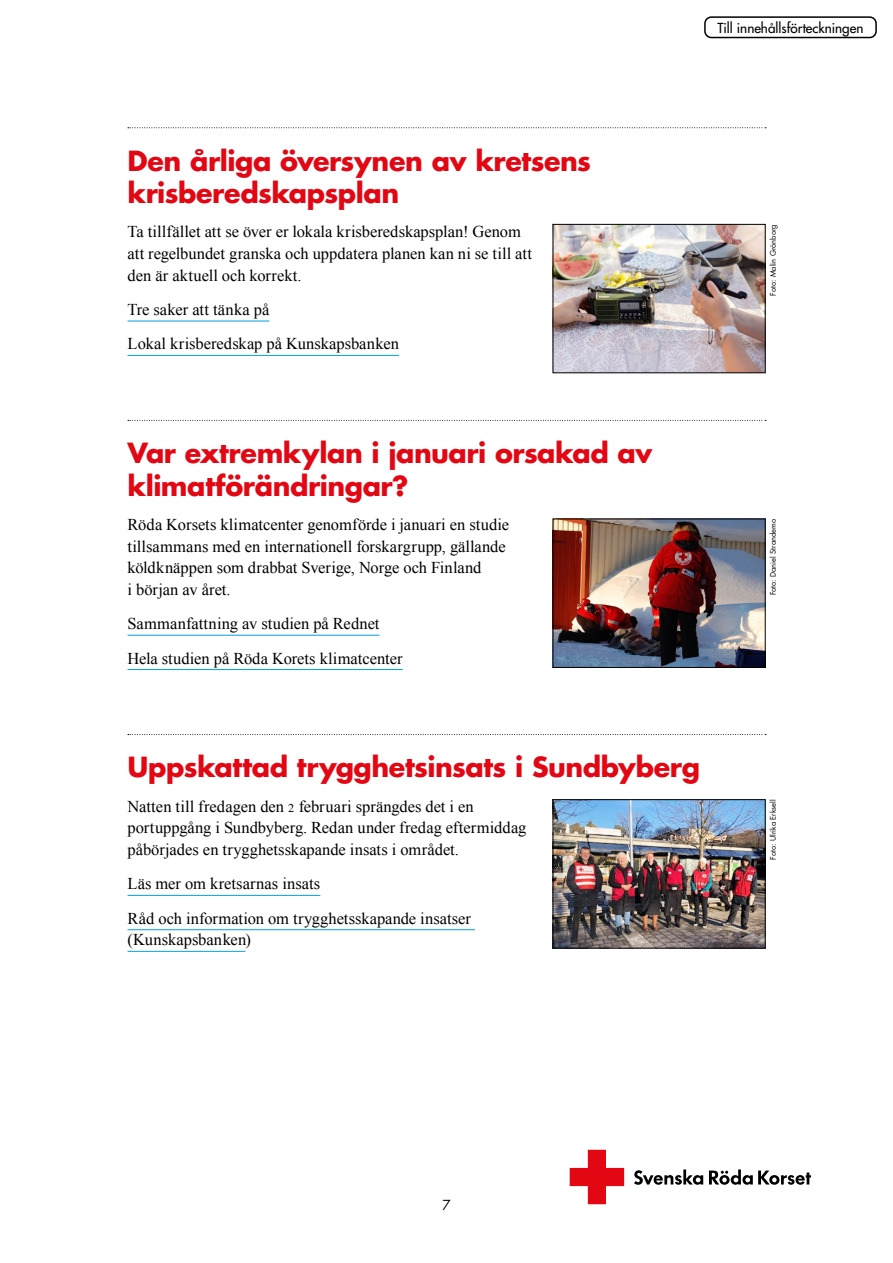
<style>
.page{position:relative;width:893px;height:1263px;background:#fff}
.page>*{position:absolute;margin:0;border:0;box-sizing:border-box;transform-origin:0 0}
.t1{font:700 27px/32.4px "Futura Std";letter-spacing:-.015em;color:#e30613}
.t2{font:16.5px/21.6px "Times New Roman";color:#000}
.t3{font:500 13.5px "Futura Std";color:#000}
.t4{font:13.5px "Futura Std";color:#000}
.t5{font:7.5px "Futura Std";color:#000}
.s1{font-family:"Tymes Little Caps";font-size:17.25px}
</style>
<div class="page">
<svg style="left:570px;top:1150px;width:54px;height:54px"></svg>
<svg style="left:709px;top:1169px;width:102px;height:16px"></svg>
<svg style="left:634px;top:1169px;width:69px;height:16px"></svg>
<svg style="left:128px;top:127px;width:638px;height:1px"></svg>
<hr style="left:128px;top:321px;width:141px;height:1px;background:#009fe3">
<hr style="left:128px;top:355px;width:271px;height:1px;background:#009fe3">
<svg style="left:128px;top:420px;width:638px;height:1px"></svg>
<hr style="left:128px;top:635px;width:252px;height:1px;background:#009fe3">
<hr style="left:128px;top:669px;width:275px;height:1px;background:#009fe3">
<svg style="left:128px;top:734px;width:638px;height:1px"></svg>
<hr style="left:128px;top:895px;width:192px;height:1px;background:#009fe3">
<hr style="left:128px;top:929px;width:347px;height:1px;background:#009fe3">
<hr style="left:128px;top:951px;width:117px;height:1px;background:#009fe3">
<div style="left:704px;top:16px;width:173px;height:22px;border:2px solid #000;border-radius:6px"></div>
<img style="left:555px;top:521px;width:208px;height:145px">
<div style="left:553px;top:519px;width:212px;height:149px;border:1px solid #000"></div>
<img style="left:555px;top:801px;width:208px;height:145px">
<div style="left:553px;top:799px;width:212px;height:149px;border:1px solid #000"></div>
<img style="left:555px;top:226px;width:208px;height:145px">
<div style="left:553px;top:224px;width:212px;height:149px;border:1px solid #000"></div>
<p class="t3" style="left:718px;top:19px;width:147px">Till innehållsförteckningen</p>
<h1 class="t1" style="left:128px;top:144px;width:465px">Den årliga översynen av kretsens krisberedskapsplan</h1>
<p class="t2" style="left:128px;top:221px;width:406px">Ta tillfället att se över er lokala krisberedskapsplan! Genom att regelbundet granska och uppdatera planen kan ni se till att den är aktuell och korrekt.</p>
<p class="t2" style="left:128px;top:292px;width:273px;line-height:34.3px">Tre saker att tänka på<br>Lokal krisberedskap på Kunskapsbanken</p>
<h1 class="t1" style="left:128px;top:437px;width:526px">Var extremkylan i januari orsakad av klimatförändringar?</h1>
<p class="t2" style="left:128px;top:513px;width:383px">Röda Korsets klimatcenter genomförde i januari en studie tillsammans med en internationell forskargrupp, gällande köldknäppen som drabbat Sverige, Norge och Finland<br>i början av året.</p>
<p class="t2" style="left:128px;top:606px;width:277px;line-height:34.3px">Sammanfattning av studien på Rednet<br>Hela studien på Röda Korets klimatcenter</p>
<h1 class="t1" style="left:128px;top:751px;width:574px">Uppskattad trygghetsinsats i Sundbyberg</h1>
<p class="t2" style="left:128px;top:795px;width:400px">Natten till fredagen den <span class="s1">2</span> februari sprängdes det i en portuppgång i Sundbyberg. Redan under fredag eftermiddag påbörjades en trygghetsskapande insats i området.</p>
<p class="t2" style="left:128px;top:866px;width:345px;line-height:34.3px">Läs mer om kretsarnas insats<br>Råd och information om trygghetsskapande insatser</p>
<p class="t2" style="left:128px;top:929px;width:125px">(Kunskapsbanken)</p>
<p class="t5" style="left:768px;top:296px;width:73px;rotate:-90deg">Foto: Malin Grönborg</p>
<p class="t5" style="left:768px;top:595px;width:78px;rotate:-90deg">Foto: Daniel Strandemo</p>
<p class="t5" style="left:768px;top:860px;width:62px;rotate:-90deg">Foto: Ulrika Erksell</p>
<p class="t4" style="left:442px;top:1197px;width:10px">7</p>
</div>
